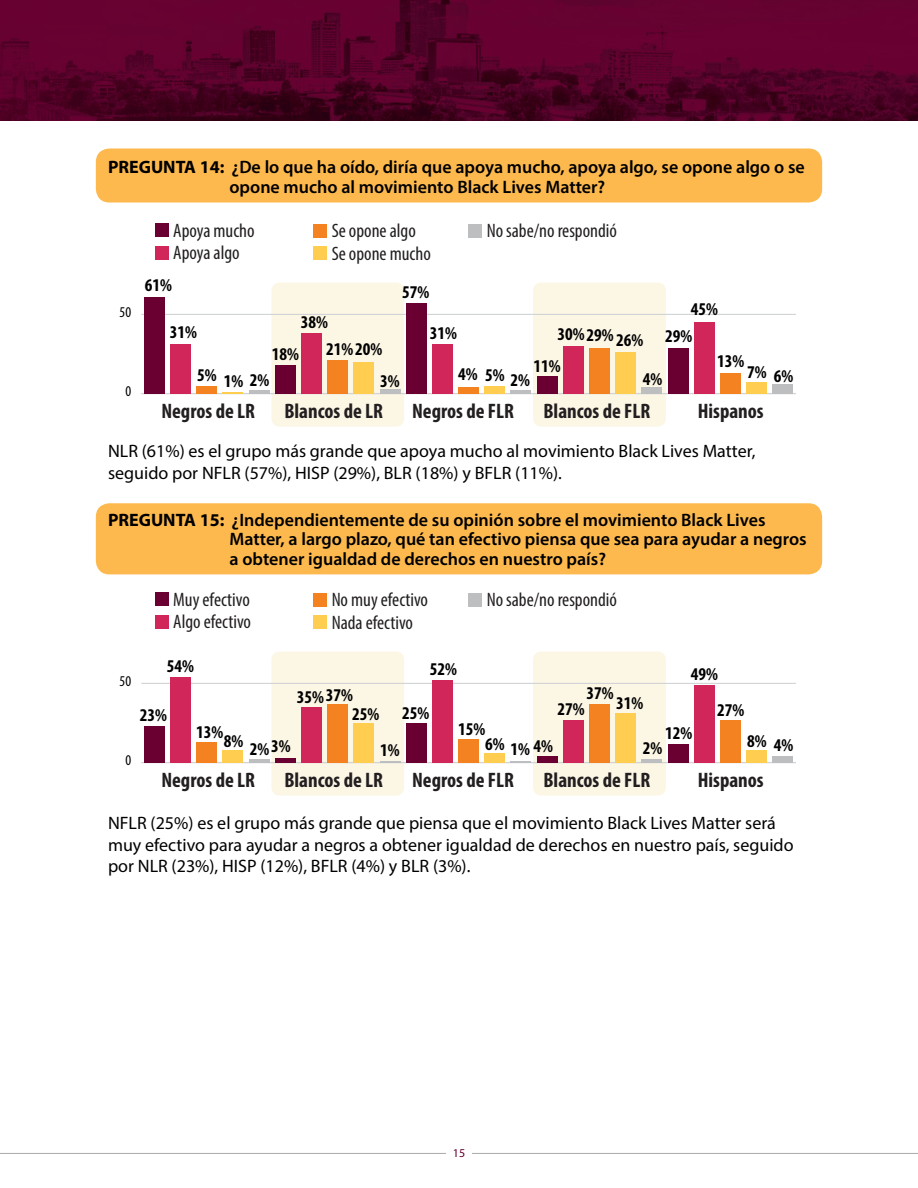
<style>
.page{position:relative;width:918px;height:1188px;background:#fff}
.page>*{position:absolute;margin:0;border:0;box-sizing:border-box;transform-origin:0 0}
.t1{font:700 condensed 21px "Myriad Pro";color:#231f20}
.t2{font:condensed 19.5px/22.5px "Myriad Pro";color:#231f20}
.t3{font:18px/21.6px "Myriad Pro";color:#000}
.bodytype{font:600 18px/19.5px "Myriad Pro";color:#000}
.t4{font:700 condensed 18px/27.5px "Myriad Pro";color:#010101}
.t5{font:condensed 15px "Myriad Pro";color:#000}
.t6{font:12px "Myriad Pro";color:#6a0032}
.s1{font-weight:700}
.s2{color:#000}
</style>
<div class="page">
<hr style="left:0;top:1153px;width:918px;height:1px;background:#a7a9ac">
<div style="left:446px;top:1144px;width:26px;height:18px;background:#fff"></div>
<img style="left:0;top:0;width:918px;height:121px">
<div style="left:96px;top:148px;width:726px;height:54px;background:#fdb94d;border-radius:14px"></div>
<div style="left:96px;top:503px;width:726px;height:71px;background:#fdb94d;border-radius:14px"></div>
<div style="left:271px;top:283px;width:133px;height:144px;background:#fcf6e5;border-radius:8px"></div>
<div style="left:533px;top:283px;width:133px;height:144px;background:#fcf6e5;border-radius:8px"></div>
<hr style="left:141px;top:393px;width:655px;height:1px;background:#d1d3d4">
<hr style="left:141px;top:314px;width:655px;height:1px;background:#d1d3d4">
<hr style="left:249px;top:390px;width:21px;height:4px;background:#bcbec0">
<div style="left:380px;top:389px;width:21px;height:5px;background:#bcbec0"></div>
<hr style="left:511px;top:390px;width:20px;height:4px;background:#bcbec0">
<div style="left:641px;top:387px;width:21px;height:7px;background:#bcbec0"></div>
<div style="left:772px;top:384px;width:21px;height:10px;background:#bcbec0"></div>
<hr style="left:223px;top:392px;width:20px;height:2px;background:#ffcd4f">
<div style="left:353px;top:362px;width:21px;height:32px;background:#ffcd4f"></div>
<div style="left:484px;top:386px;width:21px;height:8px;background:#ffcd4f"></div>
<div style="left:615px;top:352px;width:21px;height:42px;background:#ffcd4f"></div>
<div style="left:746px;top:382px;width:21px;height:12px;background:#ffcd4f"></div>
<div style="left:196px;top:386px;width:21px;height:8px;background:#f58220"></div>
<div style="left:327px;top:360px;width:21px;height:34px;background:#f58220"></div>
<div style="left:458px;top:387px;width:21px;height:7px;background:#f58220"></div>
<div style="left:589px;top:348px;width:21px;height:46px;background:#f58220"></div>
<div style="left:720px;top:373px;width:21px;height:21px;background:#f58220"></div>
<div style="left:170px;top:344px;width:21px;height:50px;background:#d02659"></div>
<div style="left:301px;top:333px;width:21px;height:61px;background:#d02659"></div>
<div style="left:432px;top:344px;width:21px;height:50px;background:#d02659"></div>
<div style="left:563px;top:346px;width:21px;height:48px;background:#d02659"></div>
<div style="left:694px;top:322px;width:21px;height:72px;background:#d02659"></div>
<div style="left:144px;top:297px;width:21px;height:97px;background:#6a0032"></div>
<div style="left:275px;top:365px;width:21px;height:29px;background:#6a0032"></div>
<div style="left:406px;top:303px;width:21px;height:91px;background:#6a0032"></div>
<div style="left:537px;top:376px;width:21px;height:18px;background:#6a0032"></div>
<div style="left:668px;top:348px;width:21px;height:46px;background:#6a0032"></div>
<div style="left:155px;top:223px;width:14px;height:14px;background:#6a0032"></div>
<div style="left:155px;top:246px;width:14px;height:13px;background:#d02659"></div>
<div style="left:314px;top:224px;width:13px;height:14px;background:#f58220"></div>
<div style="left:314px;top:247px;width:13px;height:13px;background:#ffcd4f"></div>
<div style="left:469px;top:224px;width:13px;height:14px;background:#bcbec0"></div>
<div style="left:271px;top:652px;width:133px;height:144px;background:#fcf6e5;border-radius:8px"></div>
<div style="left:533px;top:652px;width:133px;height:144px;background:#fcf6e5;border-radius:8px"></div>
<hr style="left:141px;top:762px;width:655px;height:1px;background:#d1d3d4">
<hr style="left:141px;top:683px;width:655px;height:1px;background:#d1d3d4">
<hr style="left:249px;top:759px;width:21px;height:4px;background:#bcbec0">
<hr style="left:380px;top:761px;width:21px;height:2px;background:#bcbec0">
<hr style="left:511px;top:761px;width:20px;height:2px;background:#bcbec0">
<hr style="left:641px;top:759px;width:21px;height:4px;background:#bcbec0">
<div style="left:772px;top:756px;width:21px;height:7px;background:#bcbec0"></div>
<div style="left:223px;top:750px;width:20px;height:13px;background:#ffcd4f"></div>
<div style="left:353px;top:723px;width:21px;height:40px;background:#ffcd4f"></div>
<div style="left:484px;top:753px;width:21px;height:10px;background:#ffcd4f"></div>
<div style="left:615px;top:713px;width:21px;height:50px;background:#ffcd4f"></div>
<div style="left:746px;top:750px;width:21px;height:13px;background:#ffcd4f"></div>
<div style="left:196px;top:742px;width:21px;height:21px;background:#f58220"></div>
<div style="left:327px;top:704px;width:21px;height:59px;background:#f58220"></div>
<div style="left:458px;top:739px;width:21px;height:24px;background:#f58220"></div>
<div style="left:589px;top:704px;width:21px;height:59px;background:#f58220"></div>
<div style="left:720px;top:720px;width:21px;height:43px;background:#f58220"></div>
<div style="left:170px;top:677px;width:21px;height:86px;background:#d02659"></div>
<div style="left:301px;top:707px;width:21px;height:56px;background:#d02659"></div>
<div style="left:432px;top:680px;width:21px;height:83px;background:#d02659"></div>
<div style="left:563px;top:720px;width:21px;height:43px;background:#d02659"></div>
<div style="left:694px;top:685px;width:21px;height:78px;background:#d02659"></div>
<div style="left:144px;top:726px;width:21px;height:37px;background:#6a0032"></div>
<div style="left:275px;top:758px;width:21px;height:5px;background:#6a0032"></div>
<div style="left:406px;top:723px;width:21px;height:40px;background:#6a0032"></div>
<div style="left:537px;top:756px;width:21px;height:7px;background:#6a0032"></div>
<div style="left:668px;top:744px;width:21px;height:19px;background:#6a0032"></div>
<div style="left:155px;top:592px;width:14px;height:14px;background:#6a0032"></div>
<div style="left:155px;top:615px;width:14px;height:13px;background:#d02659"></div>
<div style="left:314px;top:593px;width:13px;height:14px;background:#f58220"></div>
<div style="left:314px;top:616px;width:13px;height:13px;background:#ffcd4f"></div>
<div style="left:469px;top:593px;width:13px;height:14px;background:#bcbec0"></div>
<p class="bodytype" style="left:230px;top:157px;width:577px;text-indent:-122px"><span class="s1">PREGUNTA 14:</span> ¿De lo que ha oído, diría que apoya mucho, apoya algo, se opone algo o se opone mucho al movimiento Black Lives Matter?</p>
<p class="t2" style="left:173px;top:219px;width:83px">Apoya mucho<br>Apoya algo</p>
<p class="t2" style="left:332px;top:219px;width:101px">Se opone algo<br>Se opone mucho</p>
<p class="t2" style="left:487px;top:219px;width:132px">No sabe/no respondió</p>
<p class="t5" style="left:120px;top:303px;width:13px">50</p>
<p class="t5" style="left:125px;top:382px;width:7px">0</p>
<p class="t4" style="left:145px;top:270px;width:29px">61%</p>
<p class="t4" style="left:402px;top:278px;width:29px">57%</p>
<p class="t4" style="left:665px;top:295px;width:54px;text-indent:26px">45%<br>29%</p>
<p class="t4" style="left:301px;top:308px;width:29px">38%</p>
<p class="t4" style="left:170px;top:318px;width:29px">31%</p>
<p class="t4" style="left:430px;top:319px;width:29px">31%</p>
<p class="t4" style="left:557px;top:320px;width:29px">30%</p>
<p class="t4" style="left:587px;top:323px;width:58px">29%26%</p>
<p class="t4" style="left:326px;top:335px;width:57px">21%20%</p>
<p class="t4" style="left:272px;top:340px;width:29px">18%</p>
<p class="t4" style="left:717px;top:347px;width:29px">13%</p>
<p class="t4" style="left:533px;top:352px;width:29px">11%</p>
<p class="t4" style="left:747px;top:357px;width:21px">7%</p>
<p class="t4" style="left:458px;top:360px;width:48px">4% <span class="s2">5%</span></p>
<p class="t4" style="left:197px;top:366px;width:73px">5% 1% 2%</p>
<p class="t4" style="left:380px;top:367px;width:21px">3%</p>
<p class="t4" style="left:511px;top:366px;width:21px">2%</p>
<p class="t4" style="left:643px;top:365px;width:21px">4%</p>
<p class="t4" style="left:774px;top:362px;width:21px">6%</p>
<p class="t1" style="left:161px;top:398px;width:95px">Negros de LR</p>
<p class="t1" style="left:284px;top:398px;width:100px">Blancos de LR</p>
<p class="t1" style="left:412px;top:398px;width:103px">Negros de FLR</p>
<p class="t1" style="left:543px;top:398px;width:108px">Blancos de FLR</p>
<p class="t1" style="left:698px;top:398px;width:68px">Hispanos</p>
<p class="t3" style="left:108px;top:440px;width:649px">NLR (61%) es el grupo más grande que apoya mucho al movimiento Black Lives Matter, seguido por NFLR (57%), HISP (29%), BLR (18%) y BFLR (11%).</p>
<p class="bodytype" style="left:230px;top:509px;width:579px;text-indent:-122px"><span class="s1">PREGUNTA 15:</span> ¿Independientemente de su opinión sobre el movimiento Black Lives<br>Matter, a largo plazo, qué tan efectivo piensa que sea para ayudar a negros a obtener igualdad de derechos en nuestro país?</p>
<p class="t2" style="left:173px;top:588px;width:79px">Muy efectivo<br>Algo efectivo</p>
<p class="t2" style="left:332px;top:588px;width:98px">No muy efectivo<br>Nada efectivo</p>
<p class="t2" style="left:487px;top:588px;width:132px">No sabe/no respondió</p>
<p class="t5" style="left:120px;top:672px;width:13px">50</p>
<p class="t5" style="left:125px;top:751px;width:7px">0</p>
<p class="t4" style="left:167px;top:652px;width:29px">54%</p>
<p class="t4" style="left:140px;top:701px;width:29px">23%</p>
<p class="t4" style="left:352px;top:685px;width:29px;line-height:19px;text-indent:-26px">37%<br>25%</p>
<p class="t4" style="left:297px;top:683px;width:29px">35%</p>
<p class="t4" style="left:430px;top:655px;width:29px">52%</p>
<p class="t4" style="left:587px;top:679px;width:29px">37%</p>
<p class="t4" style="left:616px;top:689px;width:29px">31%</p>
<p class="t4" style="left:402px;top:699px;width:29px">25%</p>
<p class="t4" style="left:557px;top:695px;width:29px">27%</p>
<p class="t4" style="left:691px;top:660px;width:29px">49%</p>
<p class="t4" style="left:717px;top:696px;width:29px">27%</p>
<p class="t4" style="left:485px;top:721px;width:21px;line-height:15px;text-indent:-27px">15%<br><span class="s2">6%</span></p>
<p class="t4" style="left:196px;top:718px;width:29px">13%</p>
<p class="t4" style="left:665px;top:719px;width:29px">12%</p>
<p class="t4" style="left:747px;top:726px;width:21px">8%</p>
<p class="t4" style="left:224px;top:727px;width:21px">8%</p>
<p class="t4" style="left:250px;top:735px;width:21px">2%</p>
<p class="t4" style="left:380px;top:736px;width:21px">1%</p>
<p class="t4" style="left:511px;top:735px;width:21px">1%</p>
<p class="t4" style="left:643px;top:734px;width:21px">2%</p>
<p class="t4" style="left:774px;top:731px;width:21px">4%</p>
<p class="t4" style="left:271px;top:732px;width:21px">3%</p>
<p class="t4" style="left:533px;top:732px;width:21px">4%</p>
<p class="t1" style="left:161px;top:767px;width:95px">Negros de LR</p>
<p class="t1" style="left:284px;top:767px;width:100px">Blancos de LR</p>
<p class="t1" style="left:412px;top:767px;width:103px">Negros de FLR</p>
<p class="t1" style="left:543px;top:767px;width:108px">Blancos de FLR</p>
<p class="t1" style="left:698px;top:767px;width:68px">Hispanos</p>
<p class="t3" style="left:108px;top:812px;width:687px">NFLR (25%) es el grupo más grande que piensa que el movimiento Black Lives Matter será muy efectivo para ayudar a negros a obtener igualdad de derechos en nuestro país, seguido por NLR (23%), HISP (12%), BFLR (4%) y BLR (3%).</p>
<p class="t6" style="left:453px;top:1145px;width:14px">15</p>
</div>
